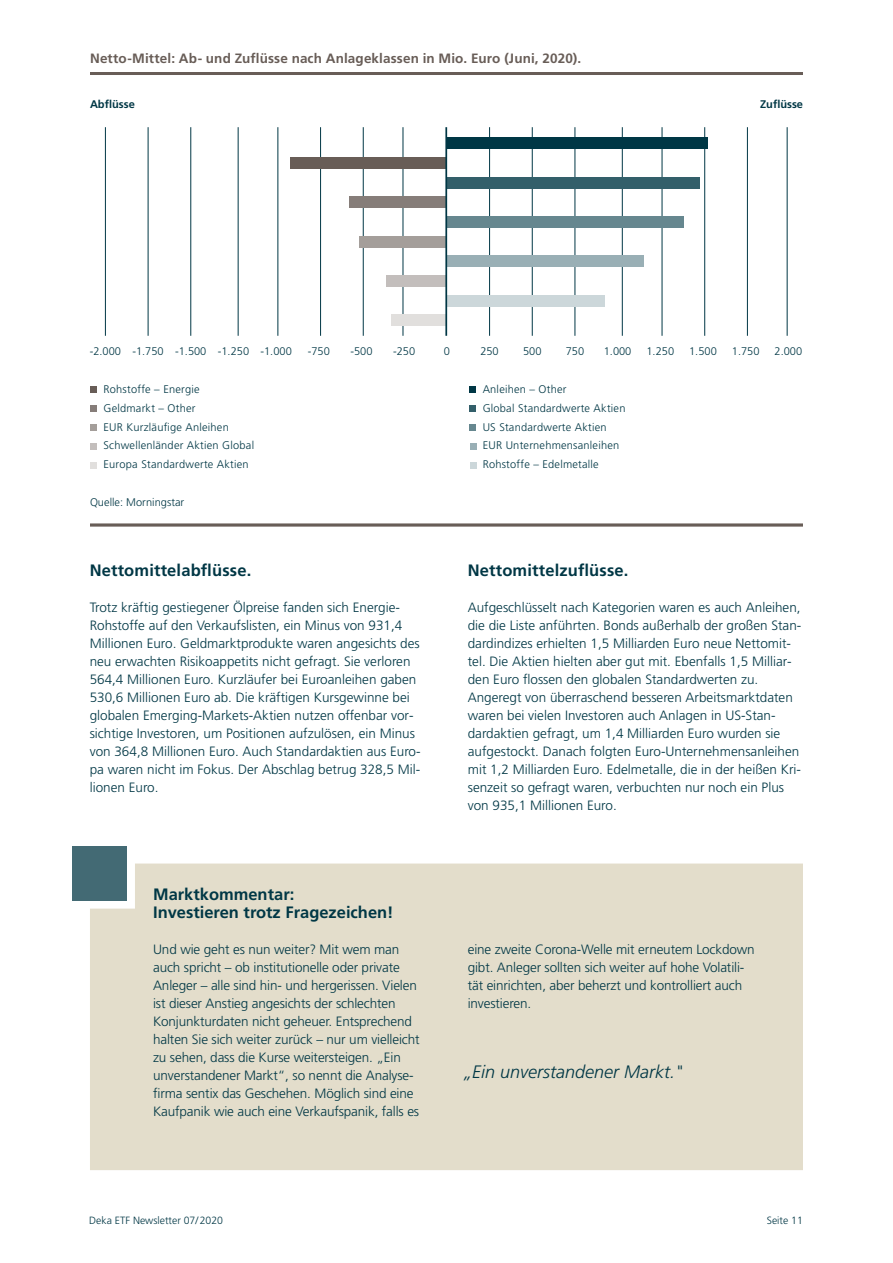
<style>
.page{position:relative;width:893px;height:1263px;background:#fff}
.page>*{position:absolute;margin:0;border:0;box-sizing:border-box;transform-origin:0 0}
.t1{font:italic 300 18px "Deka Frutiger OTPS";color:#003745}
.t2{font:700 16.5px/18px "Deka Frutiger OTPS";color:#003745}
.t3{font:300 13.5px/18px "Deka Frutiger OTPS";color:#003745}
.t4{font:700 13.5px "Deka Frutiger OTPS";letter-spacing:.01em;color:#685d57}
.t5{font:300 11.1px "Deka Frutiger OTPS";letter-spacing:.02em;color:#003745}
.t6{font:300 11.1px "Deka Frutiger OTPS";color:#003745}
.t7{font:700 11.1px "Deka Frutiger OTPS";color:#003745}
.t8{font:300 10.5px "Deka Frutiger OTPS";color:#003745}
</style>
<div class="page">
<hr style="left:90px;top:72px;width:713px;height:3px;background:#685d57">
<svg style="left:90px;top:523px;width:713px;height:4px;background:#877e7a"></svg>
<div style="left:469px;top:386px;width:7px;height:7px;background:#003745"></div>
<div style="left:469px;top:405px;width:7px;height:6px;background:#335f6a"></div>
<div style="left:469px;top:424px;width:7px;height:6px;background:#66878f"></div>
<svg style="left:470px;top:443px;width:6px;height:6px"></svg>
<svg style="left:470px;top:462px;width:6px;height:6px"></svg>
<div style="left:90px;top:386px;width:7px;height:7px;background:#685d57"></div>
<div style="left:90px;top:405px;width:7px;height:6px;background:#867d79"></div>
<div style="left:90px;top:424px;width:7px;height:6px;background:#a49e9a"></div>
<div style="left:90px;top:443px;width:7px;height:6px;background:#c3bebc"></div>
<div style="left:90px;top:462px;width:7px;height:6px;background:#e1dfdd"></div>
<hr style="left:489px;top:127px;width:1px;height:209px;background:#003745">
<hr style="left:704px;top:127px;width:1px;height:209px;background:#003745">
<hr style="left:662px;top:127px;width:1px;height:209px;background:#003745">
<hr style="left:747px;top:127px;width:1px;height:209px;background:#003745">
<hr style="left:622px;top:127px;width:1px;height:209px;background:#003745">
<hr style="left:575px;top:127px;width:1px;height:209px;background:#003745">
<hr style="left:532px;top:127px;width:1px;height:209px;background:#003745">
<hr style="left:787px;top:127px;width:1px;height:209px;background:#003745">
<hr style="left:105px;top:127px;width:1px;height:209px;background:#003745">
<hr style="left:320px;top:127px;width:1px;height:209px;background:#003745">
<hr style="left:278px;top:127px;width:1px;height:209px;background:#003745">
<hr style="left:363px;top:127px;width:1px;height:209px;background:#003745">
<hr style="left:238px;top:127px;width:1px;height:209px;background:#003745">
<hr style="left:190px;top:127px;width:1px;height:209px;background:#003745">
<hr style="left:148px;top:127px;width:1px;height:209px;background:#003745">
<hr style="left:403px;top:127px;width:1px;height:209px;background:#003745">
<div style="left:447px;top:137px;width:261px;height:12px;background:#003745"></div>
<div style="left:446px;top:177px;width:254px;height:11px;background:#335f6a"></div>
<div style="left:446px;top:216px;width:238px;height:12px;background:#66878f"></div>
<div style="left:446px;top:256px;width:198px;height:11px;background:#99afb5"></div>
<div style="left:446px;top:295px;width:159px;height:11px;background:#ccd7da"></div>
<div style="left:290px;top:157px;width:156px;height:11px;background:#685d57"></div>
<div style="left:350px;top:197px;width:96px;height:11px;background:#867d79"></div>
<div style="left:359px;top:236px;width:87px;height:11px;background:#a49e9a"></div>
<div style="left:386px;top:275px;width:60px;height:12px;background:#c3bebc"></div>
<div style="left:391px;top:315px;width:55px;height:11px;background:#e1dfdd"></div>
<hr style="left:445px;top:127px;width:2px;height:209px;background:#003745">
<div style="left:72px;top:846px;width:54px;height:54px;background:#436a74"></div>
<div style="left:90px;top:863px;width:713px;height:307px;background:#e3ddcb"></div>
<p class="t4" style="left:90px;top:50px;width:493px">Netto-Mittel: Ab- und Zuflüsse nach Anlageklassen in Mio. Euro (Juni, 2020).</p>
<p class="t7" style="left:90px;top:97px;width:46px">Abflüsse</p>
<p class="t7" style="left:760px;top:97px;width:45px">Zuflüsse</p>
<p class="t6" style="left:90px;top:344px;width:204px">-2.000 -1.750 -1.500 -1.250 -1.000</p>
<p class="t5" style="left:308px;top:344px;width:24px">-750</p>
<p class="t5" style="left:350px;top:344px;width:24px">-500</p>
<p class="t5" style="left:393px;top:344px;width:24px">-250</p>
<p class="t5" style="left:480px;top:344px;width:20px">250</p>
<p class="t5" style="left:523px;top:344px;width:20px">500</p>
<p class="t5" style="left:566px;top:344px;width:20px">750</p>
<p class="t5" style="left:604px;top:344px;width:29px">1.000</p>
<p class="t5" style="left:646px;top:344px;width:29px">1.250</p>
<p class="t5" style="left:689px;top:344px;width:29px">1.500</p>
<p class="t5" style="left:732px;top:344px;width:29px">1.750</p>
<p class="t5" style="left:774px;top:344px;width:29px">2.000</p>
<p class="t5" style="left:444px;top:344px;width:8px">0</p>
<p class="t5" style="left:104px;top:382px;width:98px">Rohstoffe – Energie</p>
<p class="t5" style="left:483px;top:382px;width:85px">Anleihen – Other</p>
<p class="t5" style="left:104px;top:401px;width:94px">Geldmarkt – Other</p>
<p class="t5" style="left:483px;top:401px;width:144px">Global Standardwerte Aktien</p>
<p class="t5" style="left:104px;top:420px;width:127px">EUR Kurzläufige Anleihen</p>
<p class="t5" style="left:483px;top:420px;width:126px">US Standardwerte Aktien</p>
<p class="t5" style="left:104px;top:439px;width:152px">Schwellenländer Aktien Global</p>
<p class="t5" style="left:483px;top:439px;width:138px">EUR Unternehmensanleihen</p>
<p class="t5" style="left:104px;top:458px;width:147px">Europa Standardwerte Aktien</p>
<p class="t5" style="left:483px;top:458px;width:118px">Rohstoffe – Edelmetalle</p>
<p class="t6" style="left:90px;top:495px;width:96px">Quelle: Morningstar</p>
<p class="t2" style="left:90px;top:561px;width:163px">Nettomittelabflüsse.</p>
<p class="t3" style="left:90px;top:598px;width:332px">Trotz kräftig gestiegener Ölpreise fanden sich Energie-Rohstoffe auf den Verkaufslisten, ein Minus von 931,4<br>Millionen Euro. Geldmarktprodukte waren angesichts des neu erwachten Risikoappetits nicht gefragt. Sie verloren 564,4 Millionen Euro. Kurzläufer bei Euroanleihen gaben 530,6 Millionen Euro ab. Die kräftigen Kursgewinne bei globalen Emerging-Markets-Aktien nutzen offenbar vor&shy;sichtige Investoren, um Positionen aufzulösen, ein Minus von 364,8 Millionen Euro. Auch Standardaktien aus Euro&shy;pa waren nicht im Fokus. Der Abschlag betrug 328,5 Mil&shy;lionen Euro.</p>
<p class="t2" style="left:468px;top:561px;width:162px">Nettomittelzuflüsse.</p>
<p class="t3" style="left:468px;top:598px;width:335px">Aufgeschlüsselt nach Kategorien waren es auch Anleihen, die die Liste anführten. Bonds außerhalb der großen Stan&shy;dardindizes erhielten 1,5 Milliarden Euro neue Nettomit&shy;tel. Die Aktien hielten aber gut mit. Ebenfalls 1,5 Milliar&shy;den Euro flossen den globalen Standardwerten zu.<br>Angeregt von überraschend besseren Arbeitsmarktdaten waren bei vielen Investoren auch Anlagen in US-Stan&shy;dardaktien gefragt, um 1,4 Milliarden Euro wurden sie aufgestockt. Danach folgten Euro-Unternehmensanleihen mit 1,2 Milliarden Euro. Edelmetalle, die in der heißen Kri&shy;senzeit so gefragt waren, verbuchten nur noch ein Plus von 935,1 Millionen Euro.</p>
<p class="t2" style="left:153px;top:885px;width:242px">Marktkommentar:<br>Investieren trotz Fragezeichen!</p>
<p class="t3" style="left:153px;top:940px;width:268px">Und wie geht es nun weiter? Mit wem man auch spricht – ob institutionelle oder private Anleger – alle sind hin- und hergerissen. Vielen ist dieser Anstieg angesichts der schlechten Konjunkturdaten nicht geheuer. Entsprechend halten Sie sich weiter zurück – nur um vielleicht zu sehen, dass die Kurse weitersteigen. „Ein unverstandener Markt“, so nennt die Analyse&shy;firma sentix das Geschehen. Möglich sind eine Kaufpanik wie auch eine Verkaufspanik, falls es</p>
<p class="t3" style="left:468px;top:940px;width:288px">eine zweite Corona-Welle mit erneutem Lockdown gibt. Anleger sollten sich weiter auf hohe Volatili&shy;tät einrichten, aber beherzt und kontrolliert auch investieren.</p>
<h1 class="t1" style="left:464px;top:1061px;width:221px">„Ein unverstandener Markt."</h1>
<p class="t8" style="left:89px;top:1214px;width:135px">Deka ETF Newsletter 07/2020</p>
<p class="t8" style="left:767px;top:1214px;width:38px">Seite 11</p>
</div>
